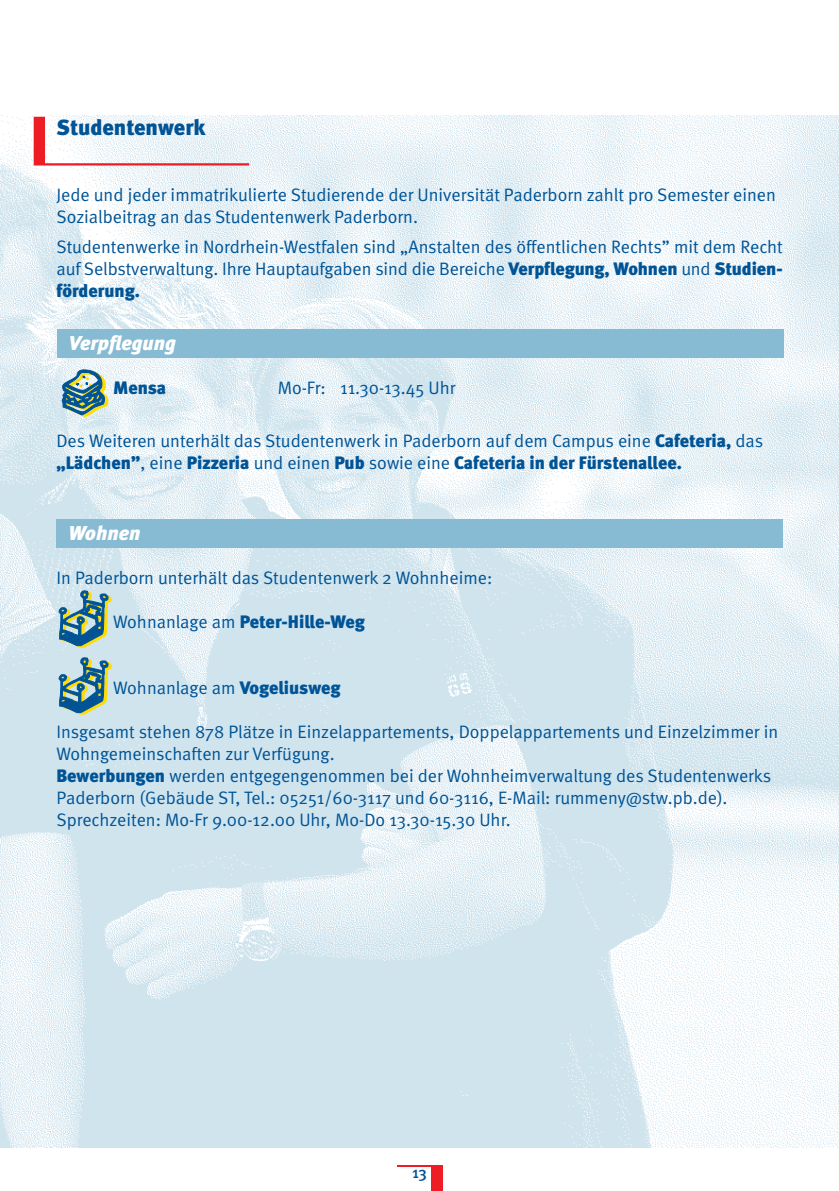
<style>
.page{position:relative;width:839px;height:1191px;background:#fff}
.page>*{position:absolute;margin:0;border:0;box-sizing:border-box;transform-origin:0 0}
.t1{font:900 22px "Meta";color:#005496}
.t2{font:italic 900 20px "Meta";letter-spacing:-.005em;color:#fff}
.t3{font:18px/22px "Meta Normal";color:#005496}
.t4{font:900 18px "Meta";letter-spacing:-.005em;color:#005496}
.t5{font:500 16px "Meta";color:#005496}
.s1{font-family:"Meta";font-weight:900}
.s2{font-family:"Meta Normal";font-weight:400}
</style>
<div class="page">
<div style="left:431px;top:1165px;width:11px;height:26px;background:#ee1c24"></div>
<hr style="left:397px;top:1165px;width:45px;height:2px;background:#ee1c24">
<img style="left:0;top:116px;width:839px;height:1031px">
<div style="left:58px;top:329px;width:725px;height:28px;background:#87bbd3"></div>
<div style="left:56px;top:519px;width:726px;height:28px;background:#87bbd3"></div>
<svg style="left:34px;top:117px;width:215px;height:48px"></svg>
<svg style="left:59px;top:590px;width:53px;height:58px"></svg>
<svg style="left:59px;top:657px;width:53px;height:58px"></svg>
<svg style="left:61px;top:369px;width:47px;height:48px"></svg>
<p class="t1" style="left:56px;top:119px;width:151px">Studentenwerk</p>
<p class="t3" style="left:56px;top:185px;width:721px">Jede und jeder immatrikulierte Studierende der Universität Paderborn zahlt pro Semester einen<br>Sozialbeitrag an das Studentenwerk Paderborn.</p>
<p class="t3" style="left:56px;top:238px;width:727px">Studentenwerke in Nordrhein-Westfalen sind „Anstalten des öffentlichen Rechts” mit dem Recht auf Selbstverwaltung. Ihre Hauptaufgaben sind die Bereiche <span class="s1">Verpflegung, Wohnen</span> und <span class="s1">Studien-</span></p>
<p class="t4" style="left:56px;top:284px;width:85px">förderung.</p>
<p class="t2" style="left:69px;top:335px;width:109px">Verpflegung</p>
<p class="t4" style="left:113px;top:381px;width:54px">Mensa</p>
<p class="t3" style="left:278px;top:378px;width:179px">Mo-Fr: 11.30-13.45 Uhr</p>
<p class="t3" style="left:56px;top:431px;width:708px">Des Weiteren unterhält das Studentenwerk in Paderborn auf dem Campus eine <span class="s1">Cafeteria,</span> das</p>
<p class="t4" style="left:56px;top:455px;width:627px">„Lädchen”<span class="s2">, eine</span> Pizzeria <span class="s2">und einen</span> Pub <span class="s2">sowie eine</span> Cafeteria in der Fürstenallee.</p>
<p class="t2" style="left:69px;top:525px;width:73px">Wohnen</p>
<p class="t3" style="left:56px;top:568px;width:437px">In Paderborn unterhält das Studentenwerk 2 Wohnheime:</p>
<p class="t4" style="left:113px;top:615px;width:253px"><span class="s2">Wohnanlage am</span> Peter-Hille-Weg</p>
<p class="t3" style="left:113px;top:678px;width:229px">Wohnanlage am <span class="s1">Vogeliusweg</span></p>
<p class="t3" style="left:56px;top:722px;width:723px">Insgesamt stehen 878 Plätze in Einzelappartements, Doppelappartements und Einzelzimmer in Wohngemeinschaften zur Verfügung.<br><span class="s1">Bewerbungen</span> werden entgegengenommen bei der Wohnheimverwaltung des Studentenwerks Paderborn (Gebäude ST, Tel.: 05251/60-3117 und 60-3116, E-Mail: rummeny@stw.pb.de).<br>Sprechzeiten: Mo-Fr 9.00-12.00 Uhr, Mo-Do 13.30-15.30 Uhr.</p>
<p class="t5" style="left:412px;top:1166px;width:16px">13</p>
</div>
